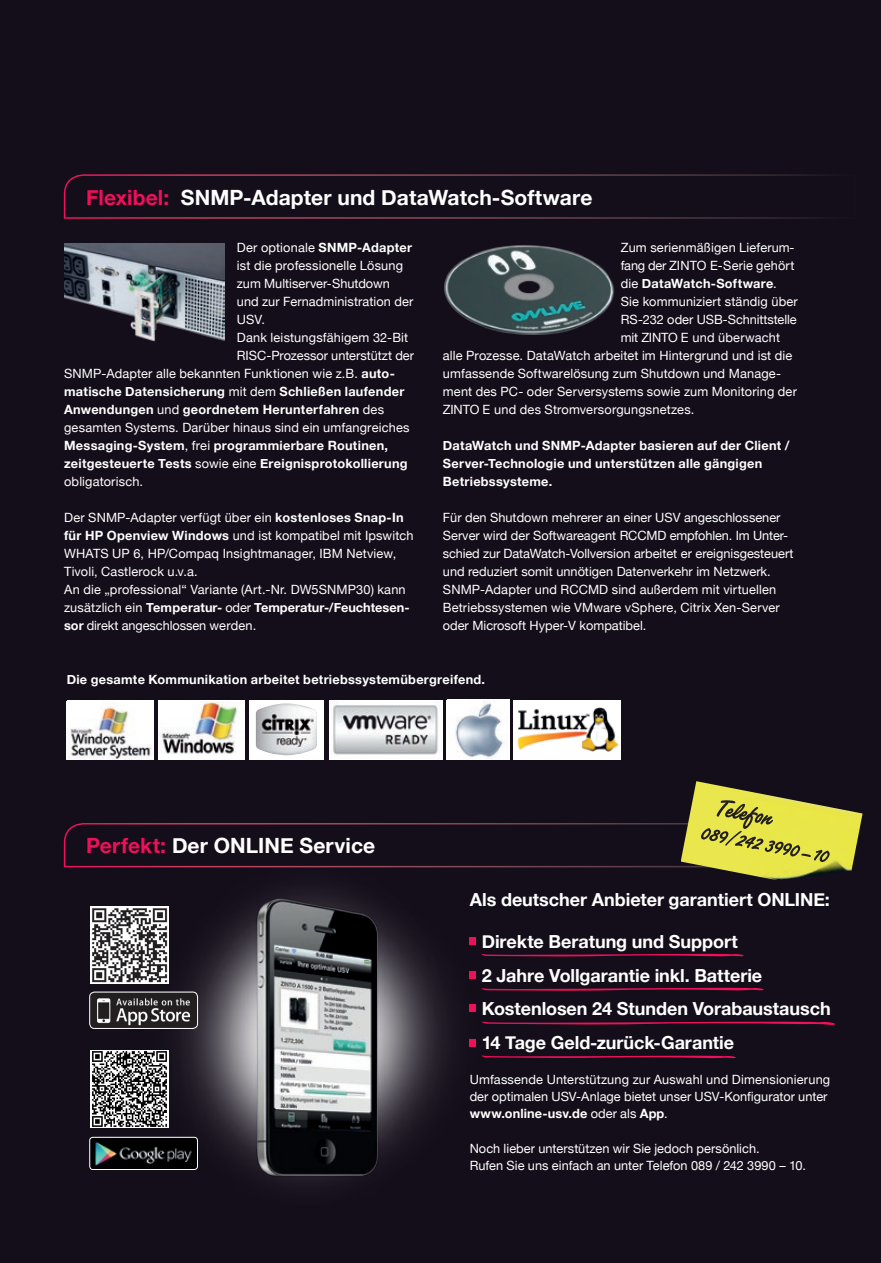
<style>
.page{position:relative;width:881px;height:1263px;background:#fff}
.page>*{position:absolute;margin:0;border:0;box-sizing:border-box;transform-origin:0 0}
.t1{font:700 21px "Helvetica Neue";letter-spacing:.005em;color:#fff}
.t2{font:700 18px/33.8px "Helvetica Neue";letter-spacing:-.005em;color:#fff}
.t3{font:12.75px/18px "Helvetica Neue";letter-spacing:.01em;color:#fff}
.t4{font:700 12.75px/18px "Helvetica Neue";letter-spacing:.02em;color:#fff}
.s1{color:#ee1059}
.s2{font-weight:700}
.s3{font-weight:400}
</style>
<div class="page">
<div style="left:0;top:0;width:880px;height:1263px;background:#140e1a"></div>
<img style="left:111px;top:890px;width:365px;height:293px">
<svg style="left:63px;top:174px;width:765px;height:45px"></svg>
<img style="left:444px;top:245px;width:171px;height:90px">
<img style="left:67px;top:701px;width:86px;height:58px">
<div style="left:158px;top:700px;width:87px;height:59px;background:#fff"></div>
<img style="left:158px;top:701px;width:80px;height:53px">
<div style="left:249px;top:700px;width:75px;height:59px;background:#fff"></div>
<img style="left:255px;top:703px;width:62px;height:52px">
<div style="left:329px;top:700px;width:113px;height:59px;background:#fff"></div>
<img style="left:333px;top:705px;width:107px;height:50px">
<div style="left:513px;top:700px;width:107px;height:59px;background:#fff"></div>
<img style="left:517px;top:708px;width:102px;height:44px">
<img style="left:447px;top:700px;width:62px;height:59px">
<img style="left:64px;top:243px;width:160px;height:99px">
<div style="left:469px;top:938px;width:7px;height:7px;background:#ee1059"></div>
<div style="left:469px;top:971px;width:7px;height:7px;background:#ee1059"></div>
<div style="left:469px;top:1005px;width:7px;height:7px;background:#ee1059"></div>
<div style="left:469px;top:1039px;width:7px;height:7px;background:#ee1059"></div>
<svg style="left:481px;top:953px;width:263px;height:4px"></svg>
<svg style="left:481px;top:1055px;width:255px;height:3px"></svg>
<svg style="left:481px;top:987px;width:283px;height:4px"></svg>
<svg style="left:481px;top:1021px;width:354px;height:4px"></svg>
<img style="left:91px;top:906px;width:77px;height:78px">
<img style="left:91px;top:992px;width:106px;height:35px">
<div style="left:89px;top:992px;width:109px;height:37px;border:1px solid #fff;border-radius:5px"></div>
<img style="left:91px;top:1050px;width:77px;height:78px">
<img style="left:91px;top:1139px;width:105px;height:29px">
<div style="left:89px;top:1137px;width:109px;height:33px;border:1px solid #fff;border-radius:3px"></div>
<img style="left:692px;top:781px;width:170px;height:99px">
<svg style="left:63px;top:800px;width:792px;height:68px"></svg>
<h1 class="t1" style="left:86px;top:181px;width:507px"><span class="s1">Flexibel:</span> SNMP-Adapter und DataWatch-Software</h1>
<p class="t3" style="left:237px;top:239px;width:177px">Der optionale <span class="s2">SNMP-Adapter</span></p>
<p class="t3" style="left:237px;top:257px;width:168px">ist die professionelle Lösung</p>
<p class="t3" style="left:237px;top:275px;width:154px">zum Multiserver-Shutdown</p>
<p class="t3" style="left:237px;top:293px;width:178px">und zur Fernadministration der</p>
<p class="t3" style="left:237px;top:311px;width:29px">USV.</p>
<p class="t3" style="left:237px;top:329px;width:173px">Dank leistungsfähigem 32-Bit</p>
<p class="t3" style="left:237px;top:347px;width:178px">RISC-Prozessor unterstützt der</p>
<p class="t3" style="left:64px;top:365px;width:332px">SNMP-Adapter alle bekannten Funktionen wie z.B. <span class="s2">auto-</span></p>
<p class="t4" style="left:64px;top:383px;width:341px">matische Datensicherung <span class="s3">mit dem</span> Schließen laufender</p>
<p class="t4" style="left:64px;top:401px;width:321px">Anwendungen <span class="s3">und</span> geordnetem Herunterfahren <span class="s3">des</span></p>
<p class="t3" style="left:64px;top:419px;width:347px">gesamten Systems. Darüber hinaus sind ein umfangreiches</p>
<p class="t4" style="left:64px;top:437px;width:325px">Messaging-System<span class="s3">, frei</span> programmierbare Routinen,</p>
<p class="t4" style="left:64px;top:455px;width:345px">zeitgesteuerte Tests <span class="s3">sowie eine</span> Ereignisprotokollierung</p>
<p class="t3" style="left:64px;top:473px;width:80px">obligatorisch.</p>
<p class="t3" style="left:64px;top:509px;width:351px">Der SNMP-Adapter verfügt über ein <span class="s2">kostenloses Snap-In für HP Openview Windows</span> und ist kompatibel mit Ipswitch WHATS UP 6, HP/Compaq Insightmanager, IBM Netview, Tivoli, Castlerock u.v.a.<br>An die „professional“ Variante (Art.-Nr. DW5SNMP30) kann zusätzlich ein <span class="s2">Temperatur-</span> oder <span class="s2">Temperatur-/Feuchtesen&shy;sor</span> direkt angeschlossen werden.</p>
<p class="t3" style="left:620px;top:239px;width:175px">Zum serienmäßigen Lieferum-</p>
<p class="t3" style="left:620px;top:257px;width:175px">fang der ZINTO E-Serie gehört</p>
<p class="t4" style="left:620px;top:275px;width:157px"><span class="s3">die</span> DataWatch-Software<span class="s3">.</span></p>
<p class="t3" style="left:620px;top:293px;width:178px">Sie kommuniziert ständig über</p>
<p class="t3" style="left:620px;top:311px;width:177px">RS-232 oder USB-Schnittstelle</p>
<p class="t3" style="left:620px;top:329px;width:161px">mit ZINTO E und überwacht</p>
<p class="t3" style="left:442px;top:347px;width:351px">alle Prozesse. DataWatch arbeitet im Hintergrund und ist die</p>
<p class="t3" style="left:442px;top:365px;width:339px">umfassende Softwarelösung zum Shutdown und Manage-</p>
<p class="t3" style="left:442px;top:383px;width:355px">ment des PC- oder Serversystems sowie zum Monitoring der</p>
<p class="t3" style="left:442px;top:401px;width:253px">ZINTO E und des Stromversorgungsnetzes.</p>
<p class="t4" style="left:442px;top:437px;width:348px">DataWatch und SNMP-Adapter basieren auf der Client /<br>Server-Technologie und unterstützen alle gängigen<br>Betriebssysteme.</p>
<p class="t3" style="left:442px;top:509px;width:352px">Für den Shutdown mehrerer an einer USV angeschlossener Server wird der Softwareagent RCCMD empfohlen. Im Unter&shy;schied zur DataWatch-Vollversion arbeitet er ereignisgesteuert und reduziert somit unnötigen Datenverkehr im Netzwerk.<br>SNMP-Adapter und RCCMD sind außerdem mit virtuellen Betriebssystemen wie VMware vSphere, Citrix Xen-Server oder Microsoft Hyper-V kompatibel.</p>
<p class="t4" style="left:67px;top:671px;width:420px">Die gesamte Kommunikation arbeitet betriebssystemübergreifend.</p>
<h1 class="t1" style="left:86px;top:829px;width:290px"><span class="s1">Perfekt:</span> Der ONLINE Service</h1>
<h2 class="t2" style="left:469px;top:883px;width:361px">Als deutscher Anbieter garantiert ONLINE:</h2>
<h2 class="t2" style="left:481px;top:925px;width:350px">Direkte Beratung und Support<br>2 Jahre Vollgarantie inkl. Batterie Kostenlosen 24 Stunden Vorabaustausch 14 Tage Geld-zurück-Garantie</h2>
<p class="t3" style="left:469px;top:1071px;width:362px;line-height:17.2px">Umfassende Unterstützung zur Auswahl und Dimensionierung der optimalen USV-Anlage bietet unser USV-Konfigurator unter <span class="s2">www.online-usv.de</span> oder als <span class="s2">App</span>.</p>
<p class="t3" style="left:469px;top:1140px;width:338px;line-height:17.2px">Noch lieber unterstützen wir Sie jedoch persönlich.<br>Rufen Sie uns einfach an unter Telefon 089 / 242 3990 – 10.</p>
</div>
